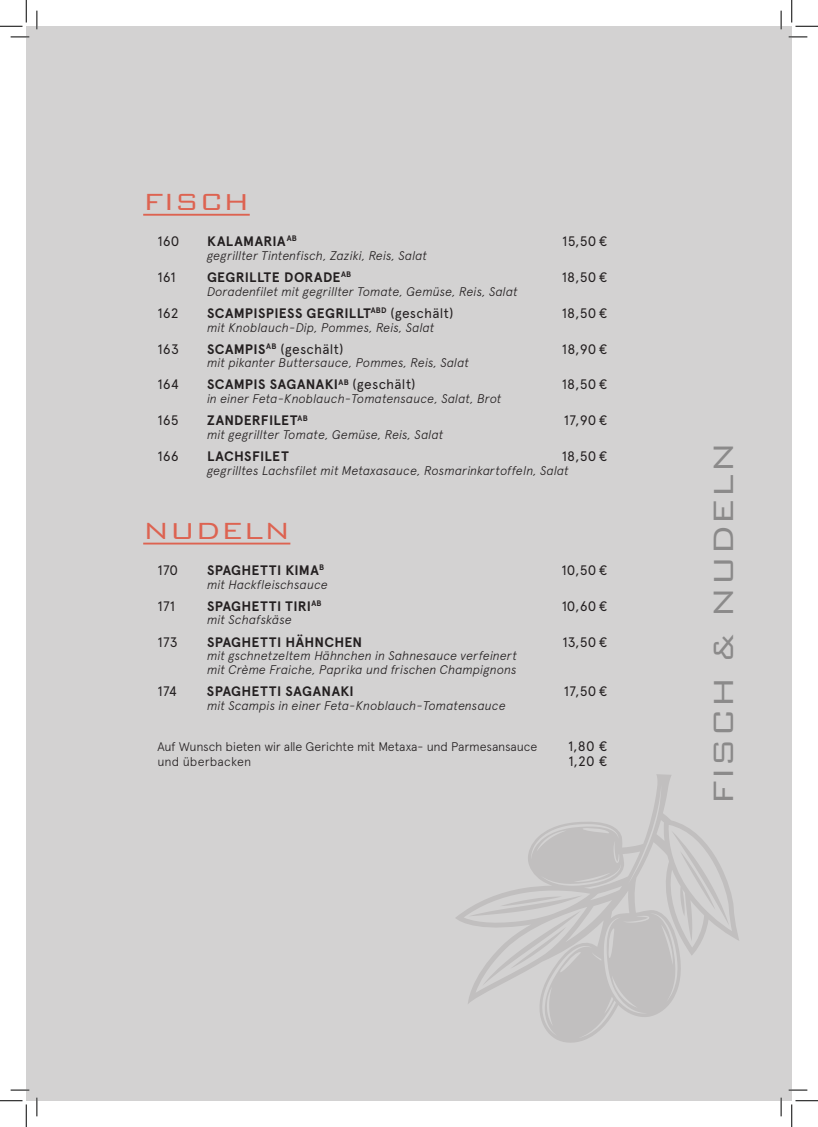
<style>
.page{position:relative;width:818px;height:1127px;background:#fff}
.page>*{position:absolute;margin:0;border:0;box-sizing:border-box;transform-origin:0 0}
.t1{font:300 37.5px "Bank Gothic BT";letter-spacing:.01em;color:#8b8a8a}
.t2{font:300 31.25px "Bank Gothic BT";letter-spacing:.01em;color:#dd6351}
.t3{font:700 13.75px "Apercu";letter-spacing:.02em;color:#231f20}
.t4{font:13.75px "Apercu";letter-spacing:.02em;color:#231f20}
.t5{font:italic 300 12.5px/13.8px "Apercu";letter-spacing:.005em;color:#231f20}
.t6{font:300 12.5px "Apercu";letter-spacing:-.01em;color:#231f20}
.t7{font:300 12.5px "Apercu";letter-spacing:.01em;color:#231f20}
.s1{font-weight:400}
.s2{font-weight:700}
</style>
<div class="page">
<div style="left:26px;top:26px;width:766px;height:1074px;background:#d3d2d2"></div>
<svg style="left:456px;top:774px;width:283px;height:269px"></svg>
<svg style="left:671px;top:830px;width:58px;height:95px"></svg>
<svg style="left:468px;top:895px;width:114px;height:90px"></svg>
<hr style="left:143px;top:214px;width:107px;height:2px;background:#dd6351">
<hr style="left:143px;top:542px;width:147px;height:2px;background:#dd6351">
<svg style="left:11px;top:36px;width:18px;height:2px"></svg>
<svg style="left:788px;top:36px;width:19px;height:2px"></svg>
<svg style="left:11px;top:1089px;width:18px;height:1px"></svg>
<svg style="left:788px;top:1089px;width:19px;height:1px"></svg>
<svg style="left:36px;top:11px;width:2px;height:18px"></svg>
<svg style="left:36px;top:1097px;width:2px;height:18px"></svg>
<svg style="left:780px;top:11px;width:2px;height:18px"></svg>
<svg style="left:780px;top:1097px;width:2px;height:18px"></svg>
<svg style="left:0;top:0;width:27px;height:27px"></svg>
<svg style="left:0;top:1100px;width:27px;height:26px"></svg>
<svg style="left:791px;top:0;width:27px;height:27px"></svg>
<svg style="left:791px;top:1100px;width:27px;height:26px"></svg>
<h2 class="t2" style="left:143px;top:189px;width:108px">FISCH</h2>
<p class="t4" style="left:157px;top:233px;width:24px">160</p>
<p class="t3" style="left:207px;top:233px;width:91px">KALAMARIA<sup>AB</sup></p>
<p class="t4" style="left:562px;top:233px;width:47px">15,50 €</p>
<p class="t5" style="left:207px;top:248px;width:222px">gegrillter Tintenfisch, Zaziki, Reis, Salat</p>
<p class="t4" style="left:157px;top:269px;width:20px">161</p>
<p class="t3" style="left:207px;top:269px;width:146px">GEGRILLTE DORADE<sup>AB</sup></p>
<p class="t4" style="left:562px;top:269px;width:47px">18,50 €</p>
<p class="t5" style="left:207px;top:284px;width:312px">Doradenfilet mit gegrillter Tomate, Gemüse, Reis, Salat</p>
<p class="t4" style="left:157px;top:305px;width:23px">162</p>
<p class="t3" style="left:207px;top:305px;width:248px">SCAMPISPIESS GEGRILLT<sup>ABD</sup> <span class="s1">(geschält)</span></p>
<p class="t4" style="left:562px;top:305px;width:47px">18,50 €</p>
<p class="t5" style="left:207px;top:320px;width:229px">mit Knoblauch-Dip, Pommes, Reis, Salat</p>
<p class="t4" style="left:157px;top:341px;width:23px">163</p>
<p class="t4" style="left:207px;top:341px;width:138px"><span class="s2">SCAMPIS</span><sup>AB</sup> (geschält)</p>
<p class="t4" style="left:562px;top:341px;width:47px">18,90 €</p>
<p class="t5" style="left:207px;top:356px;width:264px">mit pikanter Buttersauce, Pommes, Reis, Salat</p>
<p class="t4" style="left:157px;top:377px;width:23px">164</p>
<p class="t3" style="left:207px;top:376px;width:210px">SCAMPIS SAGANAKI<sup>AB</sup> <span class="s1">(geschält)</span></p>
<p class="t4" style="left:562px;top:377px;width:47px">18,50 €</p>
<p class="t5" style="left:207px;top:392px;width:296px">in einer Feta-Knoblauch-Tomatensauce, Salat, Brot</p>
<p class="t4" style="left:157px;top:413px;width:23px">165</p>
<p class="t3" style="left:207px;top:412px;width:102px">ZANDERFILET<sup>AB</sup></p>
<p class="t4" style="left:564px;top:413px;width:45px">17,90 €</p>
<p class="t5" style="left:207px;top:428px;width:238px">mit gegrillter Tomate, Gemüse, Reis, Salat</p>
<p class="t4" style="left:157px;top:448px;width:23px">166</p>
<p class="t3" style="left:207px;top:448px;width:83px">LACHSFILET</p>
<p class="t4" style="left:562px;top:448px;width:47px">18,50 €</p>
<p class="t5" style="left:207px;top:463px;width:363px">gegrilltes Lachsfilet mit Metaxasauce, Rosmarinkartoffeln, Salat</p>
<h2 class="t2" style="left:143px;top:518px;width:149px">NUDELN</h2>
<p class="t4" style="left:157px;top:562px;width:22px">170</p>
<p class="t3" style="left:207px;top:562px;width:119px">SPAGHETTI KIMA<sup>B</sup></p>
<p class="t4" style="left:562px;top:562px;width:47px">10,50 €</p>
<p class="t5" style="left:207px;top:577px;width:123px">mit Hackfleischsauce</p>
<p class="t4" style="left:157px;top:598px;width:19px">171</p>
<p class="t3" style="left:207px;top:598px;width:116px">SPAGHETTI TIRI<sup>AB</sup></p>
<p class="t4" style="left:562px;top:598px;width:47px">10,60 €</p>
<p class="t5" style="left:207px;top:613px;width:86px">mit Schafskäse</p>
<p class="t4" style="left:157px;top:634px;width:22px">173</p>
<p class="t3" style="left:207px;top:633px;width:157px">SPAGHETTI HÄHNCHEN</p>
<p class="t4" style="left:562px;top:634px;width:46px">13,50 €</p>
<p class="t5" style="left:207px;top:649px;width:312px">mit gschnetzeltem Hähnchen in Sahnesauce verfeinert mit Crème Fraiche, Paprika und frischen Champignons</p>
<p class="t4" style="left:157px;top:683px;width:21px">174</p>
<p class="t3" style="left:207px;top:683px;width:148px">SPAGHETTI SAGANAKI</p>
<p class="t4" style="left:564px;top:683px;width:45px">17,50 €</p>
<p class="t5" style="left:207px;top:698px;width:300px">mit Scampis in einer Feta-Knoblauch-Tomatensauce</p>
<p class="t6" style="left:157px;top:741px;width:381px">Auf Wunsch bieten wir alle Gerichte mit Metaxa- und Parmesansauce</p>
<p class="t4" style="left:568px;top:738px;width:41px">1,80 €</p>
<p class="t7" style="left:157px;top:756px;width:95px">und überbacken</p>
<p class="t4" style="left:568px;top:753px;width:41px">1,20 €</p>
<h1 class="t1" style="left:709px;top:804px;width:364px;rotate:-90deg">FISCH &amp; NUDELN</h1>
</div>
